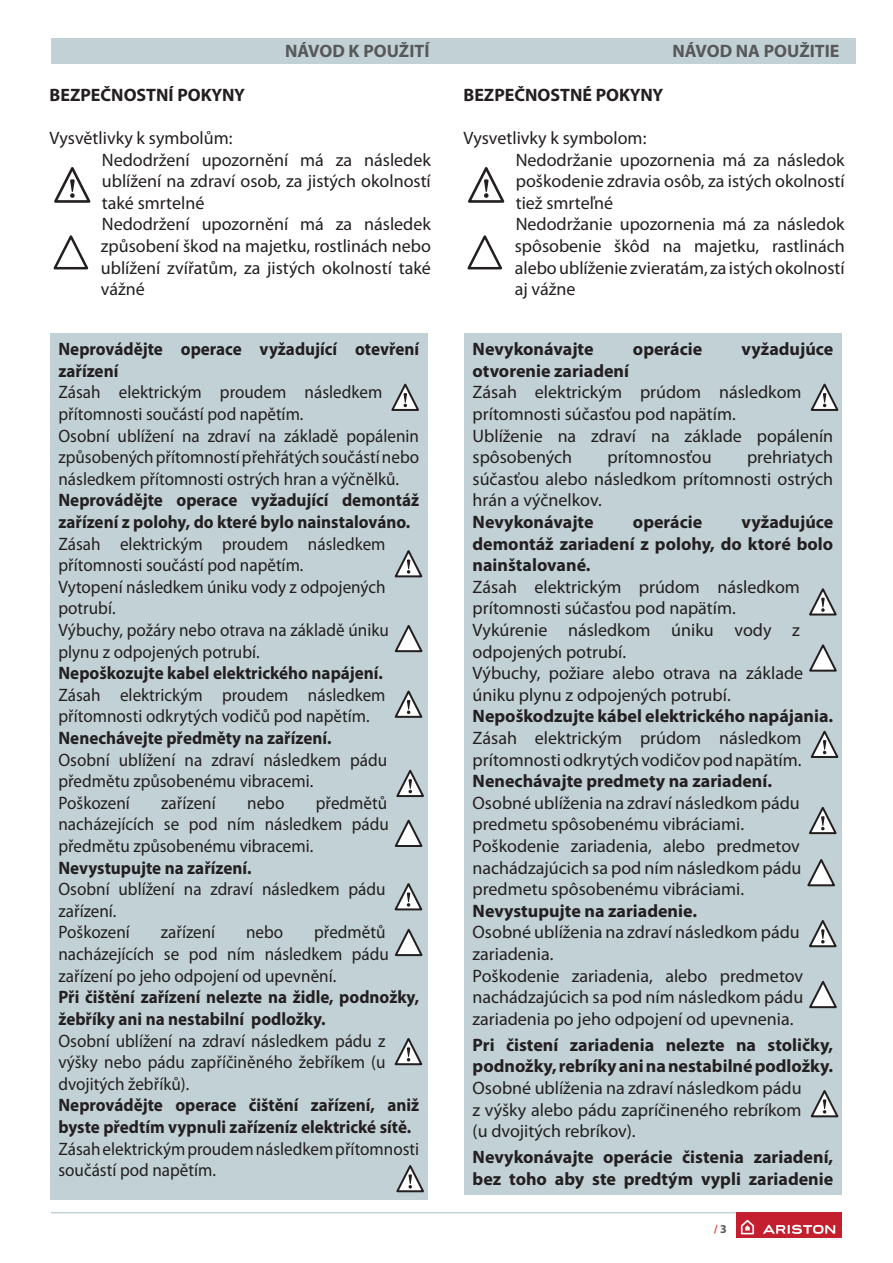
<style>
.page{position:relative;width:893px;height:1263px;background:#fff}
.page>*{position:absolute;margin:0;border:0;box-sizing:border-box;transform-origin:0 0}
.t1{font:18px/21.6px "Myriad Pro";color:#231f20}
.t2{font:18px/21.6px "Myriad Pro";color:#231f20;scale:.95 1}
.t3{font:700 18px/21.6px "Myriad Pro";color:#231f20}
.t4{font:700 18px/21.6px "Myriad Pro";color:#231f20;scale:.95 1}
.t5{font:700 18px "Myriad Pro";color:#57585a}
.t6{font:700 12px "Myriad Pro";color:#d5553f}
.s1{color:#57585a}
</style>
<div class="page">
<hr style="left:51px;top:1212px;width:791px;height:1px;background:#c2d1d5">
<div style="left:736px;top:1212px;width:106px;height:26px;background:#c41f2e"></div>
<svg style="left:741px;top:1220px;width:13px;height:14px"></svg>
<svg style="left:763px;top:1225px;width:72px;height:9px"></svg>
<div style="left:51px;top:38px;width:804px;height:26px;background:#c2d1d5"></div>
<div style="left:50px;top:333px;width:378px;height:866px;background:#c2d1d5"></div>
<svg style="left:54px;top:167px;width:37px;height:36px"></svg>
<svg style="left:53px;top:235px;width:36px;height:35px"></svg>
<svg style="left:391px;top:383px;width:28px;height:28px"></svg>
<svg style="left:394px;top:625px;width:28px;height:28px"></svg>
<svg style="left:394px;top:819px;width:28px;height:28px"></svg>
<svg style="left:395px;top:928px;width:28px;height:29px"></svg>
<svg style="left:394px;top:550px;width:28px;height:28px"></svg>
<svg style="left:396px;top:769px;width:28px;height:29px"></svg>
<svg style="left:394px;top:883px;width:28px;height:28px"></svg>
<svg style="left:394px;top:1038px;width:28px;height:28px"></svg>
<svg style="left:396px;top:1165px;width:28px;height:28px"></svg>
<svg style="left:394px;top:690px;width:28px;height:28px"></svg>
<div style="left:464px;top:333px;width:378px;height:862px;background:#c2d1d5"></div>
<svg style="left:468px;top:167px;width:37px;height:36px"></svg>
<svg style="left:467px;top:235px;width:35px;height:35px"></svg>
<svg style="left:810px;top:383px;width:28px;height:28px"></svg>
<svg style="left:809px;top:644px;width:28px;height:28px"></svg>
<svg style="left:807px;top:859px;width:28px;height:28px"></svg>
<svg style="left:809px;top:981px;width:28px;height:28px"></svg>
<svg style="left:809px;top:588px;width:28px;height:28px"></svg>
<svg style="left:809px;top:806px;width:28px;height:29px"></svg>
<svg style="left:809px;top:920px;width:28px;height:28px"></svg>
<svg style="left:810px;top:1090px;width:28px;height:28px"></svg>
<svg style="left:810px;top:730px;width:28px;height:28px"></svg>
<p class="t5" style="left:285px;top:41px;width:146px">NÁVOD K POUŽITÍ</p>
<p class="t5" style="left:672px;top:41px;width:169px">NÁVOD NA POUŽITIE</p>
<p class="t3" style="left:50px;top:84px;width:197px">BEZPEČNOSTNÍ POKYNY</p>
<p class="t1" style="left:101px;top:127px;width:331px;text-indent:-51px">Vysvětlivky k symbolům:<br>Nedodržení upozornění má za následek ublížení na zdraví osob, za jistých okolností také smrtelné<br>Nedodržení upozornění má za následek způsobení škod na majetku, rostlinách nebo ublížení zvířatům, za jistých okolností také vážné</p>
<p class="t4" style="left:58px;top:339px;width:381px">Neprovádějte operace vyžadující otevření zařízení</p>
<p class="t2" style="left:58px;top:382px;width:381px">Zásah elektrickým proudem následkem přítomnosti součástí pod napětím.<br>Osobní ublížení na zdraví na základě popálenin způsobených přítomností přehřátých součástí nebo následkem přítomnosti ostrých hran a výčnělků.</p>
<p class="t4" style="left:58px;top:490px;width:381px">Neprovádějte operace vyžadující demontáž zařízení z polohy, do které bylo nainstalováno.</p>
<p class="t2" style="left:58px;top:533px;width:349px">Zásah elektrickým proudem následkem přítomnosti součástí pod napětím.<br>Vytopení následkem úniku vody z odpojených potrubí.<br>Výbuchy, požáry nebo otrava na základě úniku plynu z odpojených potrubí.</p>
<p class="t4" style="left:58px;top:663px;width:343px">Nepoškozujte kabel elektrického napájení.</p>
<p class="t2" style="left:58px;top:684px;width:346px">Zásah elektrickým proudem následkem přítomnosti odkrytých vodičů pod napětím.</p>
<p class="t4" style="left:58px;top:727px;width:289px">Nenechávejte předměty na zařízení.</p>
<p class="t2" style="left:58px;top:749px;width:348px">Osobní ublížení na zdraví následkem pádu předmětu způsobenému vibracemi.<br>Poškození</p>
<p class="t2" style="left:58px;top:792px;width:349px;text-align:justify;text-indent:257px">předmětů nacházejících se pod ním následkem pádu předmětu způsobenému vibracemi.</p>
<p class="t4" style="left:58px;top:857px;width:205px">Nevystupujte na zařízení.</p>
<p class="t2" style="left:58px;top:879px;width:346px">Osobní ublížení na zdraví následkem pádu zařízení.<br>Poškození</p>
<p class="t2" style="left:161px;top:792px;width:59px">zařízení</p>
<p class="t2" style="left:247px;top:792px;width:41px">nebo</p>
<p class="t2" style="left:58px;top:922px;width:349px;text-indent:256px">předmětů nacházejících se pod ním následkem pádu zařízení po jeho odpojení od upevnění.</p>
<p class="t4" style="left:58px;top:987px;width:381px">Při čištění zařízení nelezte na židle, podnožky, žebříky ani na nestabilní podložky.</p>
<p class="t2" style="left:58px;top:1030px;width:346px;text-align:justify">Osobní ublížení na zdraví následkem pádu z výšky nebo pádu zapříčiněného žebříkem (u dvojitých žebříků).</p>
<p class="t4" style="left:58px;top:1095px;width:381px">Neprovádějte operace čištění zařízení, aniž byste předtím vypnuli zařízeníz elektrické sítě.</p>
<p class="t2" style="left:58px;top:1138px;width:381px">Zásah elektrickým proudem následkem přítomnosti součástí pod napětím.</p>
<p class="t2" style="left:161px;top:922px;width:59px">zařízení</p>
<p class="t2" style="left:246px;top:922px;width:41px">nebo</p>
<p class="t3" style="left:463px;top:84px;width:201px">BEZPEČNOSTNÉ POKYNY</p>
<p class="t1" style="left:515px;top:127px;width:331px;text-indent:-51px">Vysvetlivky k symbolom:<br>Nedodržanie upozornenia má za následok poškodenie zdravia osôb, za istých okolností tiež smrteľné<br>Nedodržanie upozornenia má za následok spôsobenie škôd na majetku, rastlinách alebo ublíženie zvieratám, za istých okolností aj vážne</p>
<p class="t3" style="left:473px;top:339px;width:123px">Nevykonávajte</p>
<p class="t3" style="left:633px;top:339px;width:71px">operácie</p>
<p class="t3" style="left:742px;top:339px;width:93px">vyžadujúce</p>
<p class="t3" style="left:473px;top:360px;width:158px">otvorenie zariadení</p>
<p class="t1" style="left:473px;top:382px;width:362px">Zásah elektrickým prúdom následkom prítomnosti súčasťou pod napätím.<br>Ublíženie na zdraví na základe popálenín spôsobených</p>
<p class="t1" style="left:608px;top:447px;width:105px">prítomnosťou</p>
<p class="t1" style="left:473px;top:447px;width:362px;text-align:justify;text-indent:274px">prehriatych súčasťou alebo následkom prítomnosti ostrých hrán a výčnelkov.</p>
<p class="t3" style="left:473px;top:511px;width:123px">Nevykonávajte</p>
<p class="t3" style="left:633px;top:511px;width:71px">operácie</p>
<p class="t3" style="left:473px;top:511px;width:362px;text-align:justify;text-indent:269px">vyžadujúce demontáž zariadení z polohy, do ktoré bolo nainštalované.</p>
<p class="t1" style="left:473px;top:576px;width:332px">Zásah elektrickým prúdom následkom prítomnosti súčasťou pod napätím.<br>Vykúrenie následkom úniku vody z odpojených potrubí.<br>Výbuchy, požiare alebo otrava na základe úniku plynu z odpojených potrubí.</p>
<p class="t3" style="left:473px;top:706px;width:362px">Nepoškodzujte kábel elektrického napájania.</p>
<p class="t1" style="left:473px;top:727px;width:330px">Zásah elektrickým prúdom následkom prítomnosti odkrytých vodičov pod napätím.</p>
<p class="t3" style="left:473px;top:771px;width:301px">Nenechávajte predmety na zariadení.</p>
<p class="t1" style="left:473px;top:792px;width:330px">Osobné ublíženia na zdraví následkom pádu predmetu spôsobenému vibráciami.<br>Poškodenie zariadenia, alebo predmetov nachádzajúcich sa pod ním následkom pádu predmetu spôsobenému vibráciami.</p>
<p class="t3" style="left:473px;top:900px;width:226px">Nevystupujte na zariadenie.</p>
<p class="t1" style="left:473px;top:922px;width:332px">Osobné ublíženia na zdraví následkom pádu zariadenia.<br>Poškodenie zariadenia, alebo predmetov nachádzajúcich sa pod ním následkom pádu zariadenia po jeho odpojení od upevnenia.</p>
<p class="t3" style="left:473px;top:1034px;width:362px">Pri čistení zariadenia nelezte na stoličky, podnožky, rebríky ani na nestabilné podložky.</p>
<p class="t1" style="left:473px;top:1077px;width:330px;text-align:justify">Osobné ublíženia na zdraví následkom pádu z výšky alebo pádu zapríčineného rebríkom (u dvojitých rebríkov).</p>
<p class="t3" style="left:473px;top:1146px;width:362px">Nevykonávajte operácie čistenia zariadení, bez toho aby ste predtým vypli zariadenie</p>
<p class="t6" style="left:714px;top:1222px;width:15px">/ <span class="s1">3</span></p>
</div>
